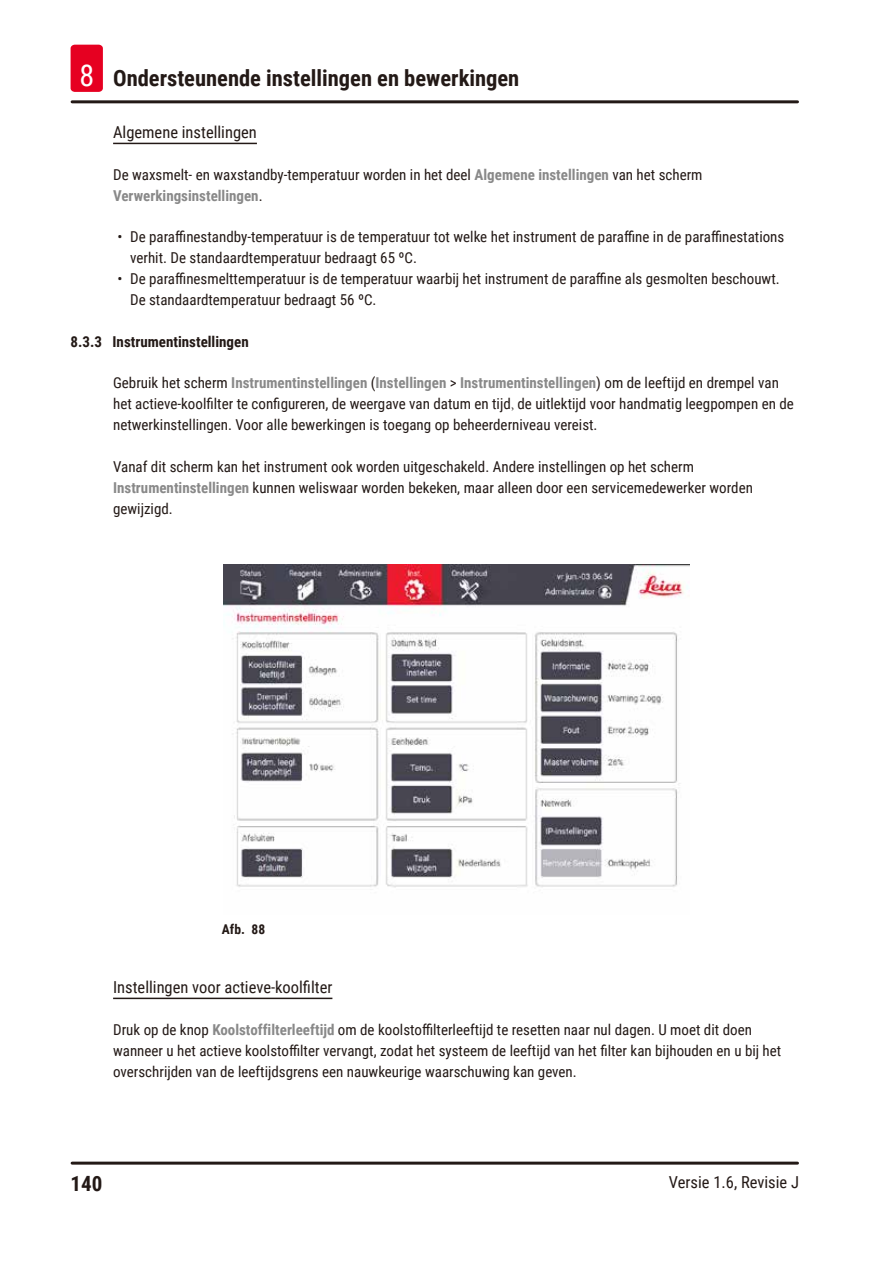
<style>
.page{position:relative;width:893px;height:1263px;background:#fff}
.page>*{position:absolute;margin:0;border:0;box-sizing:border-box;transform-origin:0 0}
.t1{font:700 22.5px "Roboto Condensed";color:#231916}
.t2{font:700 21px "Roboto Condensed";color:#231916}
.I_Topic{font:16.5px "Roboto Condensed";color:#231916}
.Description_text{font:15px/20.9px "Roboto Condensed";color:#231916}
.t3{font:700 15px "Roboto Condensed";color:#231916}
.t4{font:700 13.5px "Roboto Condensed";color:#231916}
.s1{font-weight:400;font-size:30px;color:#fff}
.s2{font-weight:700;color:#898989}
.s3{font-family:"Adobe Song Std";font-weight:300}
</style>
<div class="page">
<hr style="left:72px;top:1161px;width:725px;height:3px;background:#231916">
<hr style="left:72px;top:100px;width:725px;height:3px;background:#231916">
<div style="left:71px;top:45px;width:32px;height:47px;background:#e60021;border-radius:4px"></div>
<hr style="left:113px;top:143px;width:144px;height:1px;background:#231916">
<hr style="left:113px;top:998px;width:219px;height:1px;background:#231916">
<img style="left:223px;top:565px;width:467px;height:323px">
<h1 class="t1" style="left:79px;top:63px;width:442px"><span class="s1">8</span> Ondersteunende instellingen en bewerkingen</h1>
<p class="I_Topic" style="left:113px;top:121px;width:145px">Algemene instellingen</p>
<p class="Description_text" style="left:113px;top:164px;width:591px">De waxsmelt- en waxstandby-temperatuur worden in het deel <span class="s2">Algemene instellingen</span> van het scherm<br><span class="s2">Verwerkingsinstellingen</span>.</p>
<p class="Description_text" style="left:130px;top:226px;width:656px;text-indent:-13px">• De paraffinestandby-temperatuur is de temperatuur tot welke het instrument de paraffine in de paraffinestations verhit. De standaardtemperatuur bedraagt 65 ºC.</p>
<p class="Description_text" style="left:130px;top:268px;width:651px;text-indent:-13px">• De paraffinesmelttemperatuur is de temperatuur waarbij het instrument de paraffine als gesmolten beschouwt.<br>De standaardtemperatuur bedraagt 56 ºC.</p>
<p class="t3" style="left:71px;top:331px;width:180px">8.3.3 Instrumentinstellingen</p>
<p class="Description_text" style="left:113px;top:372px;width:682px">Gebruik het scherm <span class="s2">Instrumentinstellingen</span> (<span class="s2">Instellingen</span> &gt; <span class="s2">Instrumentinstellingen</span>) om de leeftijd en drempel van het actieve-koolfilter te configureren, de weergave van datum en tijd<span class="s3">,</span> de uitlektijd voor handmatig leegpompen en de netwerkinstellingen. Voor alle bewerkingen is toegang op beheerderniveau vereist.</p>
<p class="Description_text" style="left:113px;top:455px;width:641px">Vanaf dit scherm kan het instrument ook worden uitgeschakeld. Andere instellingen op het scherm<br><span class="s2">Instrumentinstellingen</span> kunnen weliswaar worden bekeken, maar alleen door een servicemedewerker worden gewijzigd.</p>
<p class="t4" style="left:222px;top:919px;width:45px">Afb. 88</p>
<p class="I_Topic" style="left:113px;top:976px;width:221px">Instellingen voor actieve-koolfilter</p>
<p class="Description_text" style="left:113px;top:1018px;width:670px">Druk op de knop <span class="s2">Koolstoffilterleeftijd</span> om de koolstoffilterleeftijd te resetten naar nul dagen. U moet dit doen wanneer u het actieve koolstoffilter vervangt, zodat het systeem de leeftijd van het filter kan bijhouden en u bij het overschrijden van de leeftijdsgrens een nauwkeurige waarschuwing kan geven.</p>
<h2 class="t2" style="left:71px;top:1169px;width:33px">140</h2>
<p class="I_Topic" style="left:669px;top:1170px;width:132px">Versie 1.6, Revisie J</p>
</div>
